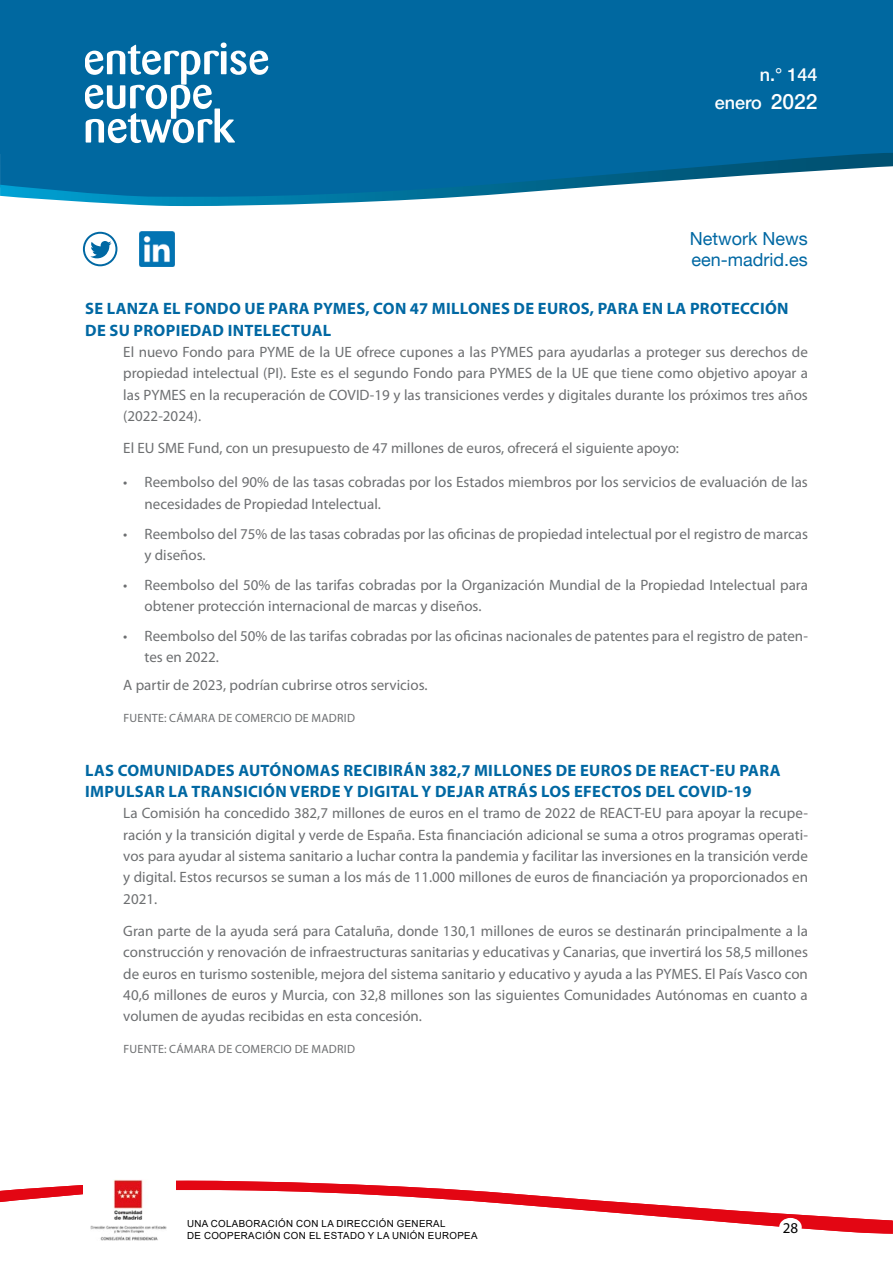
<style>
.page{position:relative;width:893px;height:1263px;background:#fff}
.page>*{position:absolute;margin:0;border:0;box-sizing:border-box;transform-origin:0 0}
.t1{font:18px/21.3px "Helvetica Neue LT";color:#0068a3}
.t2{font:500 18px/28.2px "Helvetica Neue LT";color:#fff;text-align:right}
.LADILLO_02{font:700 16.5px/21.3px "Myriad Pro";letter-spacing:.02em;color:#0068a3}
.TEXTO{font:15px/21.3px "Myriad Pro";color:#6d6f71}
.t3{font:15px "Myriad Pro";color:#000}
.Fuente{font:12px "Myriad Pro";letter-spacing:.02em;color:#6d6f71}
.t4{font:9.75px/11.7px "Arial";letter-spacing:.035em;color:#000}
.s1{font-size:21px}
</style>
<div class="page">
<div style="left:0;top:0;width:893px;height:153px;background:#0068a0"></div>
<svg style="left:0;top:153px;width:893px;height:53px"></svg>
<svg style="left:85px;top:43px;width:183px;height:100px"></svg>
<svg style="left:82px;top:231px;width:36px;height:36px"></svg>
<img style="left:139px;top:232px;width:35px;height:34px">
<svg style="left:0;top:1181px;width:892px;height:52px"></svg>
<div style="left:83px;top:1179px;width:93px;height:61px;background:#fff"></div>
<img style="left:91px;top:1179px;width:76px;height:61px">
<div style="left:779px;top:1218px;width:23px;height:18px;background:#fff;border-radius:50%"></div>
<p class="t2" style="left:715px;top:60px;width:104px">n.° 144 enero <span class="s1">2022</span></p>
<p class="t1" style="left:690px;top:227px;width:119px">Network News een-madrid.es</p>
<p class="LADILLO_02" style="left:85px;top:298px;width:705px">SE LANZA EL FONDO UE PARA PYMES, CON 47 MILLONES DE EUROS, PARA EN LA PROTECCIÓN<br>DE SU PROPIEDAD INTELECTUAL</p>
<p class="TEXTO" style="left:123px;top:341px;width:686px;text-align:justify">El nuevo Fondo para PYME de la UE ofrece cupones a las PYMES para ayudarlas a proteger sus derechos de propiedad intelectual (PI). Este es el segundo Fondo para PYMES de la UE que tiene como objetivo apoyar a las PYMES en la recuperación de COVID-19 y las transiciones verdes y digitales durante los próximos tres años (2022-2024).</p>
<p class="TEXTO" style="left:123px;top:437px;width:557px">El EU SME Fund, con un presupuesto de 47 millones de euros, ofrecerá el siguiente apoyo:</p>
<p class="TEXTO" style="left:145px;top:471px;width:665px;text-indent:-21px">• Reembolso del 90% de las tasas cobradas por los Estados miembros por los servicios de evaluación de las necesidades de Propiedad Intelectual.</p>
<p class="TEXTO" style="left:145px;top:523px;width:665px;text-indent:-21px">• Reembolso del 75% de las tasas cobradas por las oficinas de propiedad intelectual por el registro de marcas y diseños.</p>
<p class="TEXTO" style="left:145px;top:574px;width:665px;text-indent:-21px">• Reembolso del 50% de las tarifas cobradas por la Organización Mundial de la Propiedad Intelectual para obtener protección internacional de marcas y diseños.</p>
<p class="TEXTO" style="left:145px;top:625px;width:665px;text-indent:-21px">• Reembolso del 50% de las tarifas cobradas por las oficinas nacionales de patentes para el registro de paten&shy;tes en 2022.</p>
<p class="TEXTO" style="left:123px;top:674px;width:306px">A partir de 2023, podrían cubrirse otros servicios.</p>
<p class="Fuente" style="left:123px;top:711px;width:233px">FUENTE: CÁMARA DE COMERCIO DE MADRID</p>
<p class="LADILLO_02" style="left:85px;top:759px;width:697px">LAS COMUNIDADES AUTÓNOMAS RECIBIRÁN 382,7 MILLONES DE EUROS DE REACT-EU PARA<br>IMPULSAR LA TRANSICIÓN VERDE Y DIGITAL Y DEJAR ATRÁS LOS EFECTOS DEL COVID-19</p>
<p class="TEXTO" style="left:123px;top:802px;width:686px;text-align:justify">La Comisión ha concedido 382,7 millones de euros en el tramo de 2022 de REACT-EU para apoyar la recupe&shy;ración y la transición digital y verde de España. Esta financiación adicional se suma a otros programas operati&shy;vos para ayudar al sistema sanitario a luchar contra la pandemia y facilitar las inversiones en la transición verde y digital. Estos recursos se suman a los más de 11.000 millones de euros de financiación ya proporcionados en 2021.</p>
<p class="TEXTO" style="left:123px;top:920px;width:686px;text-align:justify">Gran parte de la ayuda será para Cataluña, donde 130,1 millones de euros se destinarán principalmente a la construcción y renovación de infraestructuras sanitarias y educativas y Canarias, que invertirá los 58,5 millones de euros en turismo sostenible, mejora del sistema sanitario y educativo y ayuda a las PYMES. El País Vasco con 40,6 millones de euros y Murcia, con 32,8 millones son las siguientes Comunidades Autónomas en cuanto a volumen de ayudas recibidas en esta concesión.</p>
<p class="Fuente" style="left:123px;top:1042px;width:233px">FUENTE: CÁMARA DE COMERCIO DE MADRID</p>
<p class="t4" style="left:187px;top:1218px;width:292px">UNA COLABORACIÓN CON LA DIRECCIÓN GENERAL<br>DE COOPERACIÓN CON EL ESTADO Y LA UNIÓN EUROPEA</p>
<p class="t3" style="left:783px;top:1218px;width:17px">28</p>
</div>
